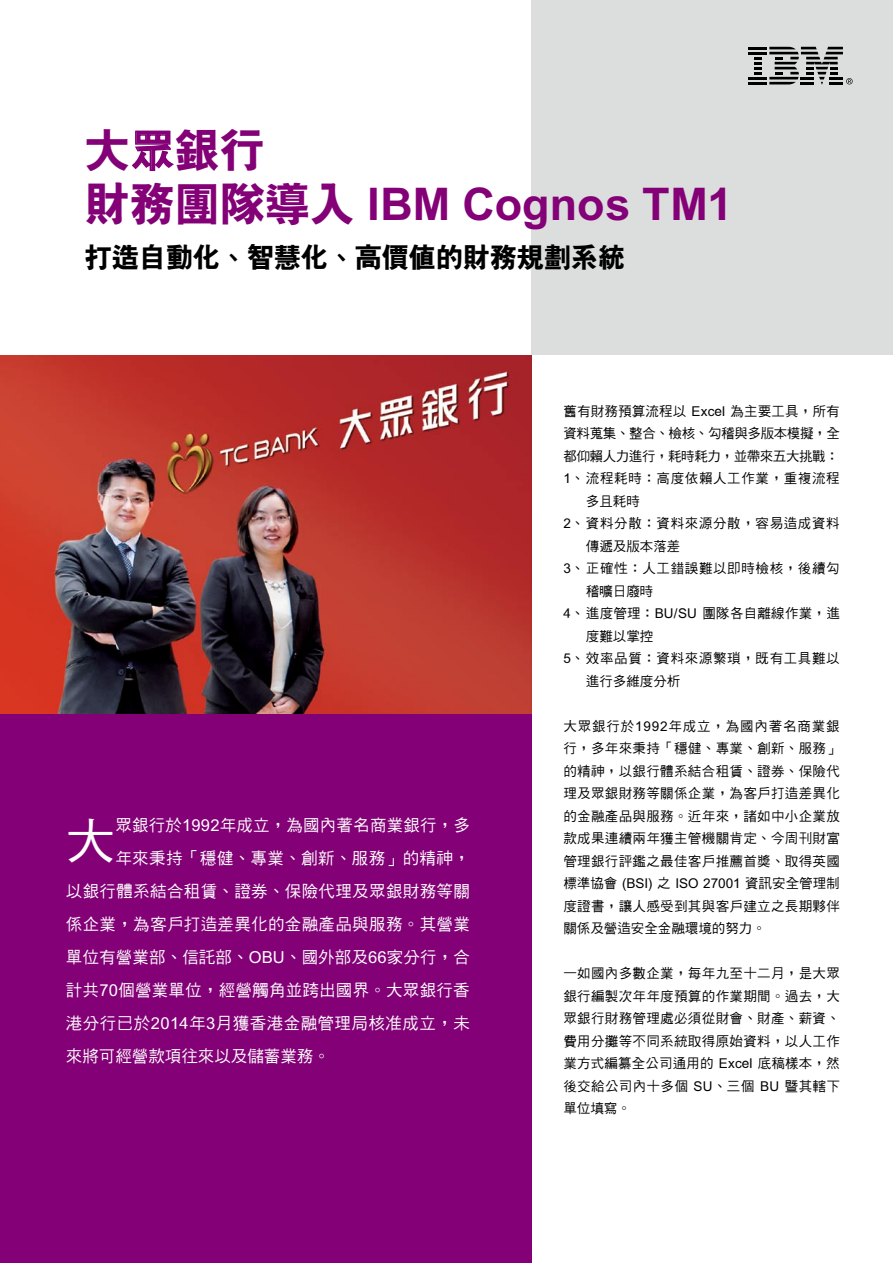
<style>
.page{position:relative;width:893px;height:1263px;background:#fff}
.page>*{position:absolute;margin:0;border:0;box-sizing:border-box;transform-origin:0 0}
.t1{font:49.5px "DF Hei Md HK BF";color:#fff}
.t2{font:45px/54px "DF Hei XB HK BF";color:#840077}
.t3{font:27px "DF Hei XB HK BF";color:#000}
.t4{font:16.5px "DF Hei Md HK BF";letter-spacing:.02em;color:#fff}
.t5{font:16.5px "DF Hei Md HK BF";color:#fff}
.t6{font:13.5px/22.5px "DF Hei Md HK BF";letter-spacing:.015em;color:#000;text-align:justify}
.t7{font:13.5px "DF Hei Md HK BF";letter-spacing:.045em;color:#000}
.t8{font:13.5px "DF Hei Md HK BF";letter-spacing:-.025em;color:#000}
.t9{font:13.5px "DF Hei Md HK BF";letter-spacing:-.03em;color:#000}
.s1{font-family:"DF Hei Bd HK BF"}
</style>
<div class="page">
<img style="left:0;top:355px;width:531px;height:359px">
<div style="left:531px;top:0;width:362px;height:355px;background:#dcdddd"></div>
<div style="left:0;top:714px;width:531px;height:549px;background:#840077"></div>
<svg style="left:131px;top:130px;width:43px;height:41px"></svg>
<svg style="left:748px;top:47px;width:105px;height:37px"></svg>
<h2 class="t2" style="left:85px;top:125px;width:649px">大<span class="s1">眾</span>銀行<br>財務團隊導入 IBM Cognos TM1</h2>
<h3 class="t3" style="left:85px;top:244px;width:541px">打造自動化、智慧化、高價值的財務規劃系統</h3>
<h1 class="t1" style="left:66px;top:816px;width:51px">大</h1>
<p class="t4" style="left:115px;top:816px;width:356px">眾銀行於1992年成立，為國內著名商業銀行，多</p>
<p class="t4" style="left:115px;top:849px;width:356px">年來秉持「穩健、專業、創新、服務」的精神，</p>
<p class="t4" style="left:66px;top:882px;width:405px">以銀行體系結合租賃、證券、保險代理及眾銀財務等關</p>
<p class="t4" style="left:66px;top:915px;width:405px">係企業，為客戶打造差異化的金融產品與服務。其營業</p>
<p class="t4" style="left:66px;top:948px;width:405px">單位有營業部、信託部、OBU、國外部及66家分行，合</p>
<p class="t4" style="left:66px;top:981px;width:405px">計共70個營業單位，經營觸角並跨出國界。大眾銀行香</p>
<p class="t4" style="left:66px;top:1014px;width:405px">港分行已於2014年3月獲香港金融管理局核准成立，未</p>
<p class="t5" style="left:66px;top:1047px;width:265px">來將可經營款項往來以及儲蓄業務。</p>
<p class="t6" style="left:563px;top:400px;width:278px">舊有財務預算流程以 Excel 為主要工具，所有</p>
<p class="t8" style="left:563px;top:426px;width:278px">資料蒐集、整合、檢核、勾稽與多版本模擬，全</p>
<p class="t9" style="left:563px;top:449px;width:277px">都仰賴人力進行，耗時耗力，並帶來五大挑戰：</p>
<p class="t7" style="left:563px;top:471px;width:278px">1、流程耗時：高度依賴人工作業，重複流程</p>
<p class="t6" style="left:586px;top:490px;width:55px">多且耗時</p>
<p class="t7" style="left:563px;top:516px;width:278px">2、資料分散：資料來源分散，容易造成資料</p>
<p class="t6" style="left:586px;top:535px;width:96px">傳遞及版本落差</p>
<p class="t7" style="left:563px;top:561px;width:278px">3、正確性：人工錯誤難以即時檢核，後續勾</p>
<p class="t6" style="left:586px;top:580px;width:69px">稽曠日廢時</p>
<p class="t6" style="left:563px;top:602px;width:278px">4、進度管理：BU/SU 團隊各自離線作業，進</p>
<p class="t6" style="left:586px;top:625px;width:69px">度難以掌控</p>
<p class="t7" style="left:563px;top:651px;width:278px">5、效率品質：資料來源繁瑣，既有工具難以</p>
<p class="t6" style="left:586px;top:670px;width:96px">進行多維度分析</p>
<p class="t6" style="left:563px;top:715px;width:278px">大眾銀行於1992年成立，為國內著名商業銀行，多年來秉持「穩健、專業、創新、服務」的精神，以銀行體系結合租賃、證券、保險代理及眾銀財務等關係企業，為客戶打造差異化的金融產品與服務。近年來，諸如中小企業放款成果連續兩年獲主管機關肯定、今周刊財富管理銀行評鑑之最佳客戶推薦首獎、取得英國標準協會 (BSI) 之 ISO 27001 資訊安全管理制度證書，讓人感受到其與客戶建立之長期夥伴關係及營造安全金融環境的努力。</p>
<p class="t6" style="left:563px;top:962px;width:278px">一如國內多數企業，每年九至十二月，是大眾銀行編製次年年度預算的作業期間。過去，大眾銀行財務管理處必須從財會、財產、薪資、費用分攤等不同系統取得原始資料，以人工作業方式編纂全公司通用的 Excel 底稿樣本，然後交給公司內十多個 SU、三個 BU 暨其轄下單位填寫。</p>
</div>
